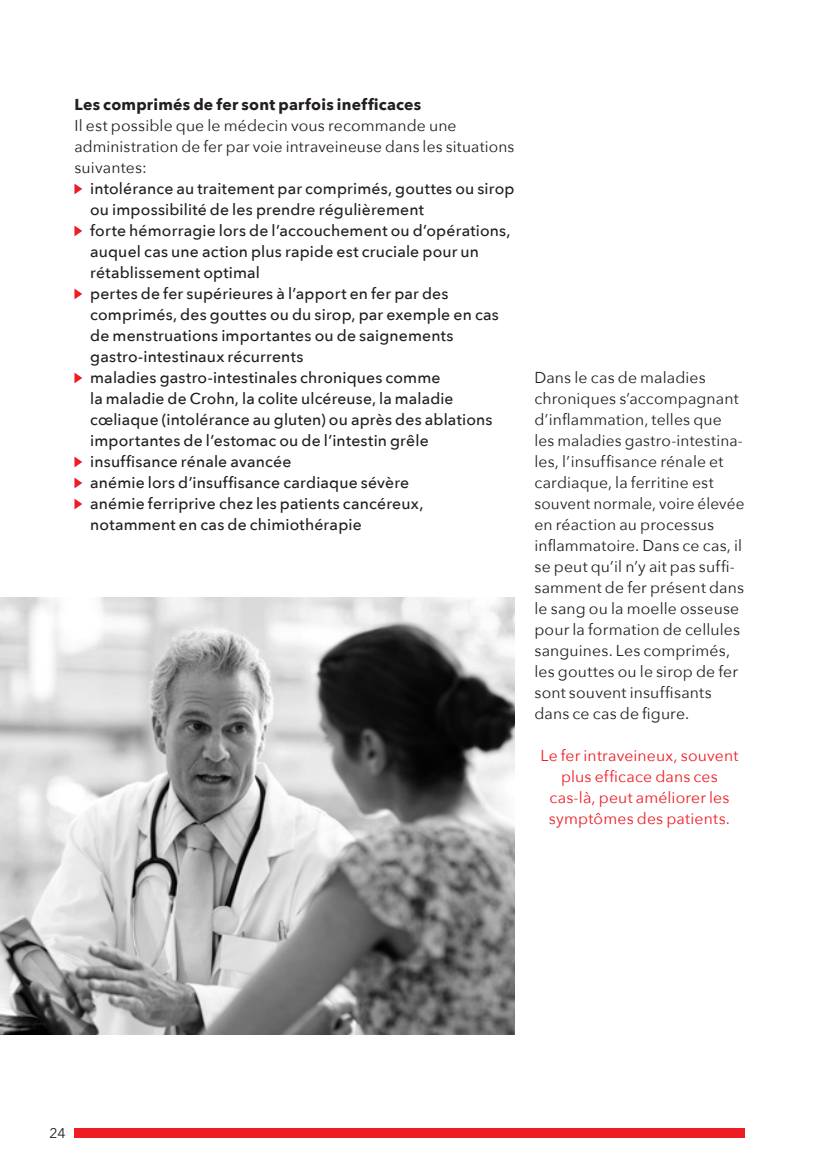
<style>
.page{position:relative;width:819px;height:1166px;background:#fff}
.page>*{position:absolute;margin:0;border:0;box-sizing:border-box;transform-origin:0 0}
.t1{font:500 15.75px/21px "Avenir Next";letter-spacing:.01em;color:#231f20}
.t2{font:15.75px/21px "Avenir Next";letter-spacing:.01em;color:#231f20}
.t3{font:15.75px/21px "Avenir Next";letter-spacing:.01em;color:#ee1d23;text-align:center}
.t4{font:700 15.75px "Avenir Next";letter-spacing:.015em;color:#231f20}
.t5{font:14px "Avenir Next";color:#231f20}
</style>
<div class="page">
<div style="left:74px;top:1128px;width:670px;height:10px;background:#ee1d23"></div>
<img style="left:0;top:598px;width:514px;height:436px">
<svg style="left:74px;top:184px;width:8px;height:10px"></svg>
<svg style="left:74px;top:226px;width:8px;height:10px"></svg>
<svg style="left:74px;top:289px;width:8px;height:10px"></svg>
<svg style="left:74px;top:373px;width:8px;height:10px"></svg>
<svg style="left:74px;top:457px;width:8px;height:10px"></svg>
<svg style="left:74px;top:478px;width:8px;height:10px"></svg>
<svg style="left:74px;top:499px;width:8px;height:10px"></svg>
<p class="t4" style="left:74px;top:91px;width:348px">Les comprimés de fer sont parfois inefficaces</p>
<p class="t2" style="left:74px;top:115px;width:441px">Il est possible que le médecin vous recommande une administration de fer par voie intraveineuse dans les situations suivantes:</p>
<p class="t1" style="left:90px;top:178px;width:426px">intolérance au traitement par comprimés, gouttes ou sirop ou impossibilité de les prendre régulièrement<br>forte hémorragie lors de l’accouchement ou d’opérations, auquel cas une action plus rapide est cruciale pour un rétablissement optimal<br>pertes de fer supérieures à l’apport en fer par des comprimés, des gouttes ou du sirop, par exemple en cas de menstruations importantes ou de saignements gastro-intestinaux récurrents<br>maladies gastro-intestinales chroniques comme<br>la maladie de Crohn, la colite ulcéreuse, la maladie cœliaque (intolérance au gluten) ou après des ablations importantes de l’estomac ou de l’intestin grêle insuffisance rénale avancée<br>anémie lors d’insuffisance cardiaque sévère<br>anémie ferriprive chez les patients cancéreux,<br>notamment en cas de chimiothérapie</p>
<p class="t2" style="left:534px;top:367px;width:211px">Dans le cas de maladies chroniques s’accompagnant d’inflammation, telles que les maladies gastro-intestina&shy;les, l’insuffisance rénale et cardiaque, la ferritine est souvent normale, voire élevée en réaction au processus inflammatoire. Dans ce cas, il se peut qu’il n’y ait pas suffi&shy;samment de fer présent dans le sang ou la moelle osseuse pour la formation de cellules sanguines. Les comprimés, les gouttes ou le sirop de fer sont souvent insuffisants dans ce cas de figure.</p>
<p class="t3" style="left:540px;top:745px;width:199px">Le fer intraveineux, souvent plus efficace dans ces cas-là, peut améliorer les symptômes des patients.</p>
<p class="t5" style="left:50px;top:1121px;width:17px">24</p>
</div>
